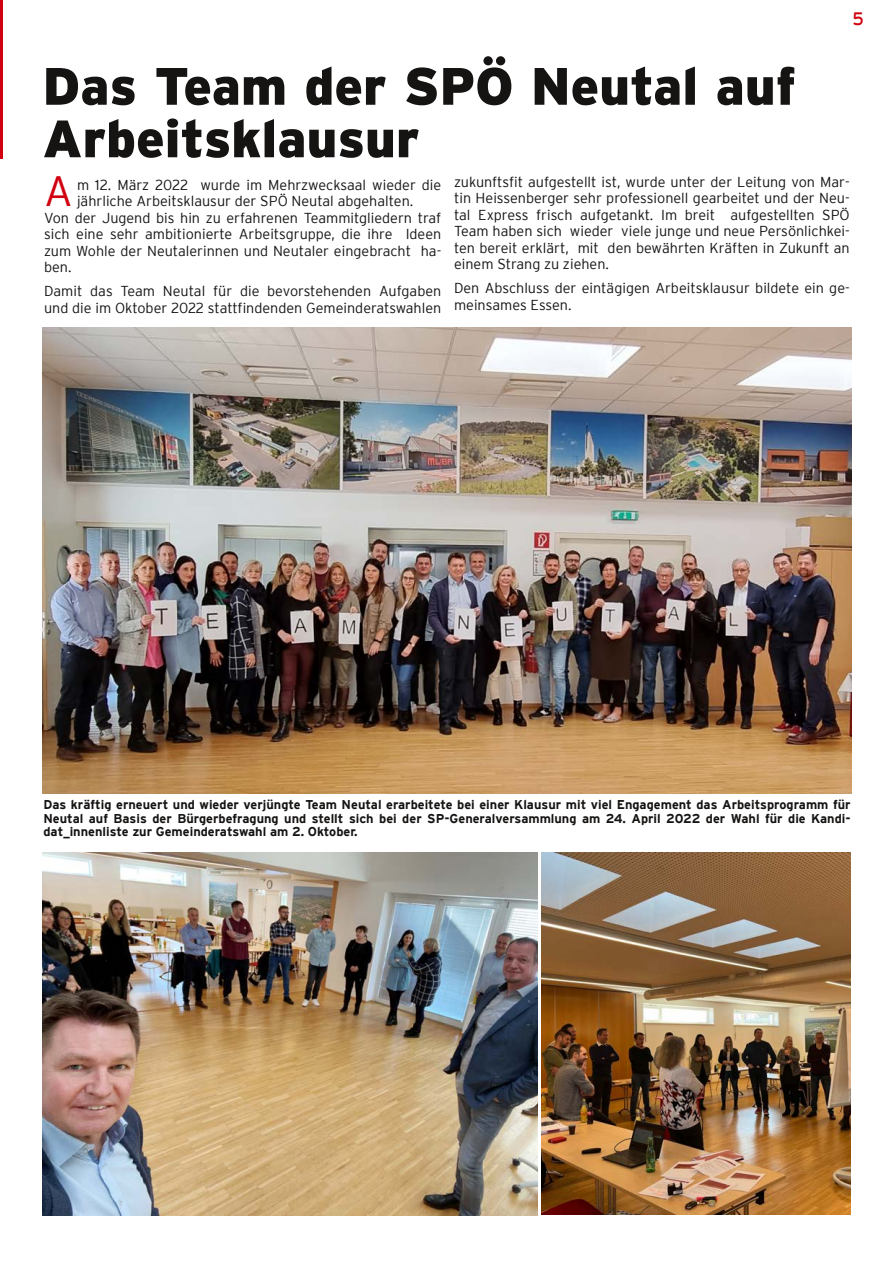
<style>
.page{position:relative;width:893px;height:1263px;background:#fff}
.page>*{position:absolute;margin:0;border:0;box-sizing:border-box;transform-origin:0 0}
.t1{font:900 52.5px/52.5px "Interstate";color:#161413}
.t2{font:300 42.3px "Interstate";color:#d10010}
.t3{font:18px "Interstate";color:#d10010}
.t4{font:300 14.4px/16.5px "Interstate";color:#161413}
.t5{font:700 12.75px/13.5px "Interstate";color:#161413;text-align:justify}
</style>
<div class="page">
<hr style="left:0;top:0;width:3px;height:158px;background:#d10010">
<img style="left:42px;top:328px;width:809px;height:465px">
<img style="left:43px;top:852px;width:495px;height:363px">
<img style="left:541px;top:852px;width:309px;height:363px">
<p class="t3" style="left:852px;top:9px;width:13px">5</p>
<h1 class="t1" style="left:43px;top:59px;width:755px">Das Team der SPÖ Neutal auf<br>Arbeitsklausur</h1>
<h2 class="t2" style="left:44px;top:167px;width:30px">A</h2>
<p class="t4" style="left:77px;top:176px;width:366px">m 12. März 2022 wurde im Mehrzwecksaal wieder die</p>
<p class="t4" style="left:454px;top:173px;width:397px;text-align:justify">zukunftsfit aufgestellt ist, wurde unter der Leitung von Mar&shy;tin Heissenberger sehr professionell gearbeitet und der Neu&shy;tal Express frisch aufgetankt. Im breit aufgestellten SPÖ Team haben sich wieder viele junge und neue Persönlichkei&shy;ten bereit erklärt, mit den bewährten Kräften in Zukunft an einem Strang zu ziehen.</p>
<p class="t4" style="left:454px;top:280px;width:397px">Den Abschluss der eintägigen Arbeitsklausur bildete ein ge&shy;meinsames Essen.</p>
<p class="t4" style="left:77px;top:193px;width:338px">jährliche Arbeitsklausur der SPÖ Neutal abgehalten.</p>
<p class="t4" style="left:44px;top:209px;width:399px">Von der Jugend bis hin zu erfahrenen Teammitgliedern traf</p>
<p class="t4" style="left:44px;top:226px;width:399px">sich eine sehr ambitionierte Arbeitsgruppe, die ihre Ideen</p>
<p class="t4" style="left:44px;top:242px;width:399px">zum Wohle der Neutalerinnen und Neutaler eingebracht ha-</p>
<p class="t4" style="left:44px;top:259px;width:29px">ben.</p>
<p class="t4" style="left:44px;top:283px;width:399px">Damit das Team Neutal für die bevorstehenden Aufgaben und die im Oktober 2022 stattfindenden Gemeinderatswahlen</p>
<p class="t5" style="left:43px;top:798px;width:809px">Das kräftig erneuert und wieder verjüngte Team Neutal erarbeitete bei einer Klausur mit viel Engagement das Arbeitsprogramm für Neutal auf Basis der Bürgerbefragung und stellt sich bei der SP-Generalversammlung am 24. April 2022 der Wahl für die Kandi&shy;dat_innenliste zur Gemeinderatswahl am 2. Oktober.</p>
</div>
